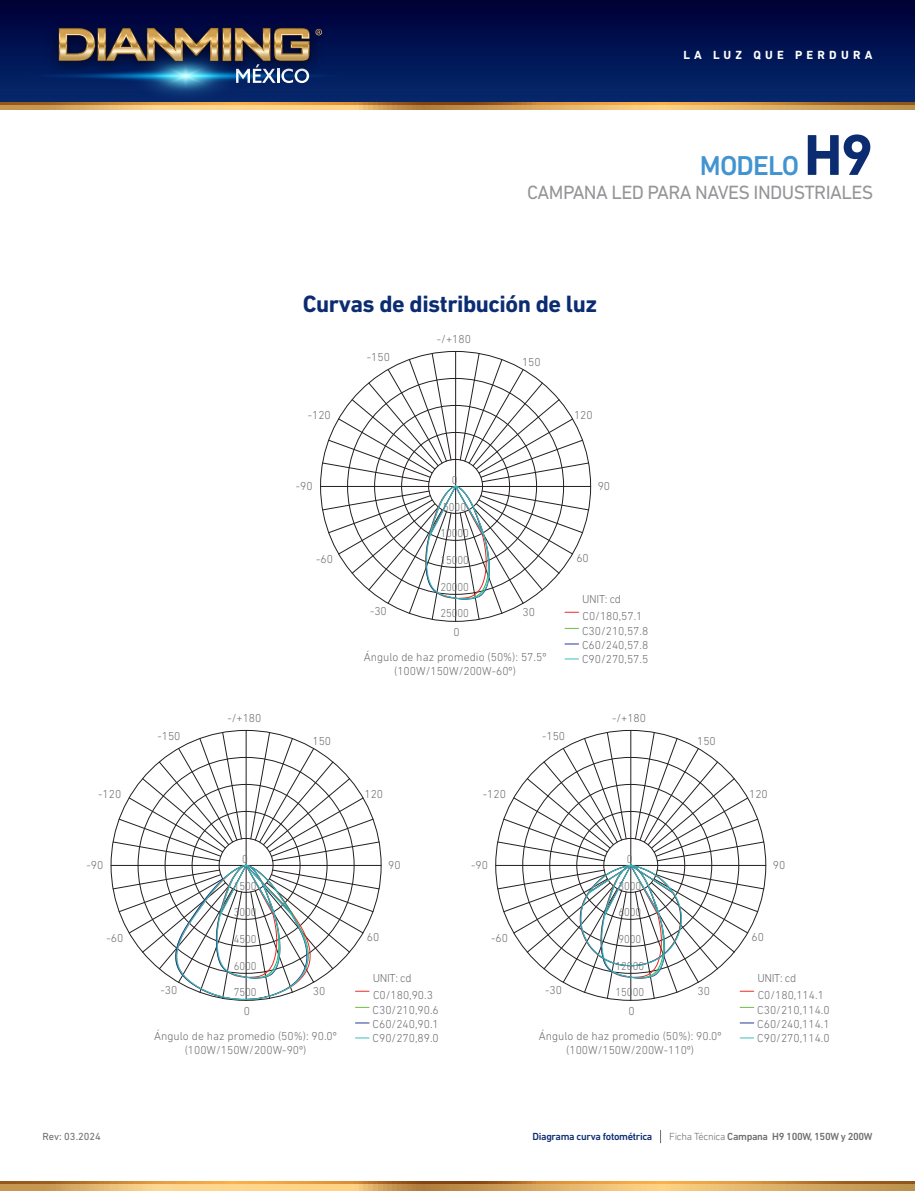
<style>
.page{position:relative;width:915px;height:1191px;background:#fff}
.page>*{position:absolute;margin:0;border:0;box-sizing:border-box;transform-origin:0 0}
.t1{font:500 27.75px "DIN Next LT Pro";letter-spacing:-.03em;color:#4194d0}
.t2{font:700 24px "DIN Next LT Pro";letter-spacing:-.02em;color:#0c2c72}
.t3{font:19.5px "DIN Next LT Pro";letter-spacing:-.03em;color:#939598}
.t4{font:700 12px "DIN Next LT Pro";letter-spacing:.35em;color:#fff}
.t5{font:300 11.7px/14.4px "DIN Next LT Pro";color:#6c6d70;text-align:center}
.t6{font:300 11.7px "DIN Next LT Pro";color:#6c6d70;scale:.92 1}
.t7{font:500 10.5px "DIN Next LT Pro";letter-spacing:-.03em;color:#6c6d70}
.t8{font:500 10.5px "DIN Next LT Pro";letter-spacing:-.03em;color:#0c2c72}
.t9{font:10.5px "DIN Next LT Pro";color:#6c6d70}
.s1{font-weight:700;font-size:58.5px;color:#0c2c72}
.s2{font-weight:300}
</style>
<div class="page">
<div style="left:0;top:0;width:914px;height:106px;background:linear-gradient(to bottom,#000039,#13306a)"></div>
<img style="left:4px;top:0;width:360px;height:110px">
<svg style="left:21px;top:28px;width:328px;height:75px;background:#364563"></svg>
<svg style="left:0;top:1183px;width:914px;height:8px;background:#ddae66"></svg>
<svg style="left:0;top:1181px;width:914px;height:2px;background:#c88131"></svg>
<svg style="left:0;top:104px;width:914px;height:5px;background:#dbaa62"></svg>
<svg style="left:0;top:103px;width:914px;height:1px"></svg>
<hr style="left:455px;top:513px;width:1px;height:108px;background:#231f20">
<hr style="left:482px;top:486px;width:108px;height:1px;background:#231f20">
<hr style="left:455px;top:351px;width:1px;height:108px;background:#231f20">
<hr style="left:320px;top:486px;width:108px;height:1px;background:#231f20">
<svg style="left:564px;top:628px;width:14px;height:1px"></svg>
<svg style="left:564px;top:643px;width:14px;height:1px"></svg>
<svg style="left:564px;top:658px;width:14px;height:1px"></svg>
<svg style="left:322px;top:353px;width:267px;height:267px"></svg>
<hr style="left:273px;top:865px;width:108px;height:1px;background:#231f20">
<hr style="left:246px;top:730px;width:1px;height:108px;background:#231f20">
<hr style="left:111px;top:865px;width:108px;height:1px;background:#231f20">
<svg style="left:355px;top:1007px;width:14px;height:1px"></svg>
<svg style="left:355px;top:1022px;width:14px;height:1px"></svg>
<svg style="left:355px;top:1037px;width:14px;height:1px"></svg>
<hr style="left:630px;top:892px;width:1px;height:108px;background:#231f20">
<hr style="left:657px;top:865px;width:108px;height:1px;background:#231f20">
<hr style="left:630px;top:730px;width:1px;height:108px;background:#231f20">
<hr style="left:495px;top:865px;width:108px;height:1px;background:#231f20">
<svg style="left:739px;top:1007px;width:14px;height:1px"></svg>
<svg style="left:739px;top:1022px;width:14px;height:1px"></svg>
<svg style="left:739px;top:1037px;width:14px;height:1px"></svg>
<svg style="left:497px;top:732px;width:267px;height:266px"></svg>
<svg style="left:113px;top:732px;width:266px;height:268px"></svg>
<svg style="left:660px;top:1130px;width:1px;height:13px"></svg>
<p class="t4" style="left:683px;top:48px;width:190px">LA LUZ QUE PERDURA</p>
<h1 class="t1" style="left:699px;top:149px;width:175px">MODELO <span class="s1">H9</span></h1>
<h3 class="t3" style="left:527px;top:181px;width:347px">CAMPANA LED PARA NAVES INDUSTRIALES</h3>
<p class="t2" style="left:303px;top:289px;width:295px">Curvas de distribución de luz</p>
<p class="t5" style="left:436px;top:332px;width:36px">-/+180</p>
<p class="t5" style="left:367px;top:350px;width:25px">-150</p>
<p class="t5" style="left:522px;top:354px;width:20px">150</p>
<p class="t5" style="left:307px;top:408px;width:25px">-120</p>
<p class="t5" style="left:573px;top:408px;width:20px">120</p>
<p class="t5" style="left:296px;top:479px;width:18px">-90</p>
<p class="t5" style="left:316px;top:551px;width:18px">-60</p>
<p class="t6" style="left:451px;top:473px;width:8px">0</p>
<p class="t6" style="left:443px;top:500px;width:26px">5000</p>
<p class="t6" style="left:440px;top:526px;width:33px">10000</p>
<p class="t6" style="left:440px;top:553px;width:33px">15000</p>
<p class="t6" style="left:440px;top:580px;width:33px">20000</p>
<p class="t6" style="left:440px;top:606px;width:33px">25000</p>
<p class="t5" style="left:582px;top:608px;width:68px;text-align:left">C0/180,57.1<br>C30/210,57.8<br>C60/240,57.8<br>C90/270,57.5</p>
<p class="t5" style="left:597px;top:479px;width:14px">90</p>
<p class="t5" style="left:576px;top:550px;width:14px">60</p>
<p class="t5" style="left:582px;top:591px;width:40px">UNIT: cd</p>
<p class="t5" style="left:370px;top:604px;width:18px">-30</p>
<p class="t5" style="left:363px;top:649px;width:184px">Ángulo de haz promedio (50%): 57.5º (100W/150W/200W-60º)</p>
<p class="t5" style="left:522px;top:605px;width:14px">30</p>
<p class="t5" style="left:453px;top:625px;width:8px">0</p>
<p class="t5" style="left:227px;top:711px;width:36px">-/+180</p>
<p class="t5" style="left:611px;top:711px;width:36px">-/+180</p>
<p class="t5" style="left:157px;top:729px;width:25px">-150</p>
<p class="t5" style="left:312px;top:733px;width:20px">150</p>
<p class="t5" style="left:542px;top:729px;width:25px">-150</p>
<p class="t5" style="left:697px;top:733px;width:20px">150</p>
<p class="t5" style="left:98px;top:787px;width:25px">-120</p>
<p class="t5" style="left:364px;top:786px;width:20px">120</p>
<p class="t5" style="left:482px;top:787px;width:25px">-120</p>
<p class="t5" style="left:748px;top:786px;width:20px">120</p>
<p class="t5" style="left:86px;top:858px;width:18px">-90</p>
<p class="t5" style="left:107px;top:930px;width:18px">-60</p>
<p class="t6" style="left:242px;top:852px;width:8px">0</p>
<p class="t6" style="left:233px;top:878px;width:26px">1500</p>
<p class="t6" style="left:233px;top:905px;width:26px">3000</p>
<p class="t6" style="left:233px;top:932px;width:26px">4500</p>
<p class="t6" style="left:233px;top:959px;width:26px">6000</p>
<p class="t6" style="left:233px;top:985px;width:26px">7500</p>
<p class="t5" style="left:372px;top:987px;width:68px;text-align:left">C0/180,90.3<br>C30/210,90.6<br>C60/240,90.1<br>C90/270,89.0</p>
<p class="t5" style="left:388px;top:858px;width:14px">90</p>
<p class="t5" style="left:367px;top:929px;width:14px">60</p>
<p class="t5" style="left:372px;top:970px;width:40px">UNIT: cd</p>
<p class="t5" style="left:160px;top:983px;width:18px">-30</p>
<p class="t5" style="left:154px;top:1028px;width:184px">Ángulo de haz promedio (50%): 90.0º (100W/150W/200W-90º)</p>
<p class="t5" style="left:313px;top:984px;width:14px">30</p>
<p class="t5" style="left:244px;top:1004px;width:8px">0</p>
<p class="t5" style="left:471px;top:858px;width:18px">-90</p>
<p class="t5" style="left:491px;top:930px;width:18px">-60</p>
<p class="t6" style="left:626px;top:852px;width:8px">0</p>
<p class="t6" style="left:618px;top:878px;width:26px">3000</p>
<p class="t6" style="left:618px;top:905px;width:26px">6000</p>
<p class="t6" style="left:618px;top:932px;width:26px">9000</p>
<p class="t6" style="left:615px;top:959px;width:33px">12000</p>
<p class="t6" style="left:615px;top:985px;width:33px">15000</p>
<p class="t5" style="left:545px;top:983px;width:18px">-30</p>
<p class="t5" style="left:538px;top:1028px;width:184px">Ángulo de haz promedio (50%): 90.0º (100W/150W/200W-110º)</p>
<p class="t5" style="left:697px;top:984px;width:14px">30</p>
<p class="t5" style="left:628px;top:1004px;width:8px">0</p>
<p class="t5" style="left:772px;top:858px;width:14px">90</p>
<p class="t5" style="left:751px;top:929px;width:14px">60</p>
<p class="t5" style="left:757px;top:970px;width:40px">UNIT: cd</p>
<p class="t5" style="left:757px;top:987px;width:74px;text-align:left">C0/180,114.1<br>C30/210,114.0<br>C60/240,114.1<br>C90/270,114.0</p>
<p class="t9" style="left:43px;top:1130px;width:60px">Rev: 03.2024</p>
<p class="t8" style="left:532px;top:1130px;width:121px">Diagrama curva fotométrica</p>
<p class="t7" style="left:669px;top:1130px;width:205px"><span class="s2">Ficha Técnica</span> Campana H9 100W, 150W y 200W</p>
</div>
